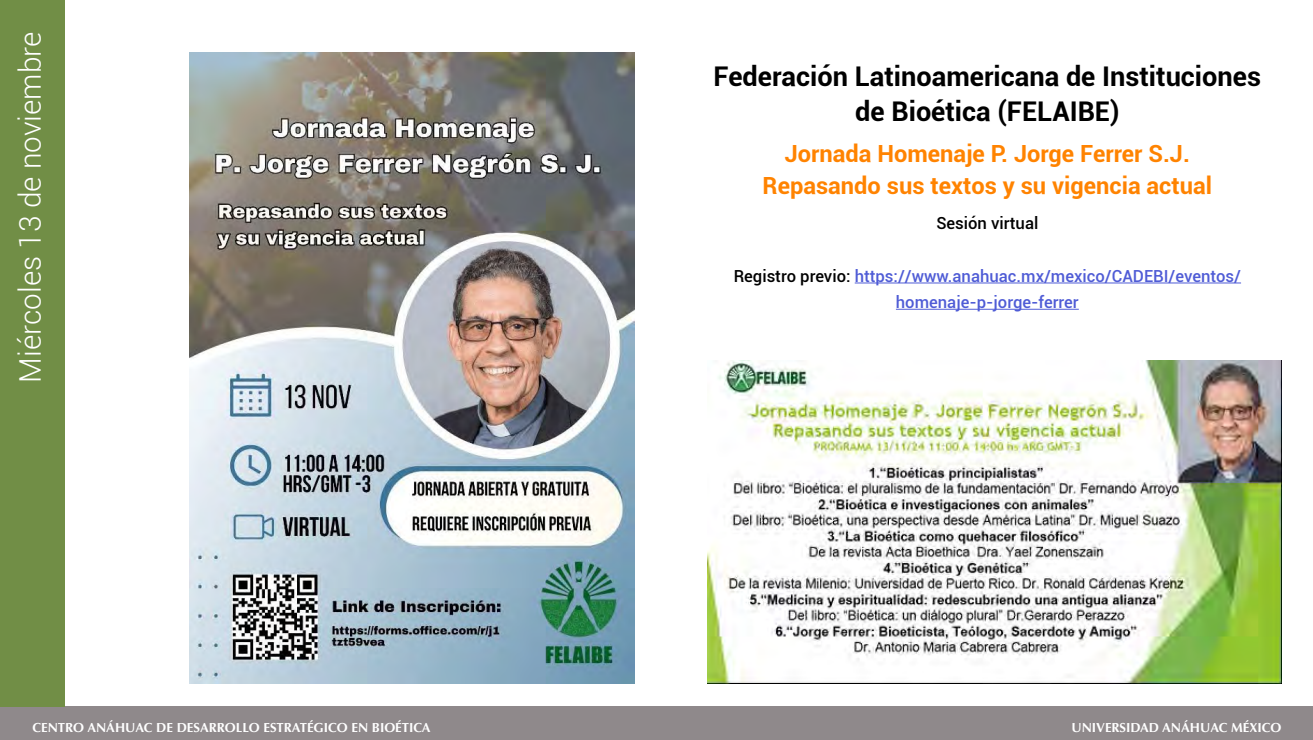
<style>
.page{position:relative;width:1313px;height:740px;background:#fff}
.page>*{position:absolute;margin:0;border:0;box-sizing:border-box;transform-origin:0 0}
.t1{font:300 29.75px "Roboto";color:#fff}
.t2{font:700 27.12px/35px "Roboto";color:#000;text-align:center}
.t3{font:700 23.62px/32.4px "Roboto";color:#ff8300;text-align:center}
.t4{font:500 16.62px/26.2px "Roboto";color:#4f5cd6;text-align:center}
.t5{font:500 16.62px "Roboto";color:#000}
.t6{font:700 13.12px "Optima";color:#fff}
.s1{color:#000}
</style>
<div class="page">
<div style="left:0;top:706px;width:1312px;height:33px;background:#8f898b"></div>
<div style="left:0;top:0;width:65px;height:706px;background:#718e46"></div>
<img style="left:189px;top:53px;width:445px;height:630px">
<hr style="left:854px;top:282px;width:387px;height:1px;background:#4f5cd6">
<hr style="left:896px;top:309px;width:182px;height:1px;background:#4f5cd6">
<img style="left:707px;top:360px;width:574px;height:323px">
<h1 class="t1" style="left:10px;top:382px;width:352px;rotate:-90deg">Miércoles 13 de noviembre</h1>
<h2 class="t2" style="left:713px;top:57px;width:549px">Federación Latinoamericana de Instituciones de Bioética (FELAIBE)</h2>
<h3 class="t3" style="left:762px;top:136px;width:451px">Jornada Homenaje P. Jorge Ferrer S.J.<br>Repasando sus textos y su vigencia actual</h3>
<p class="t5" style="left:936px;top:211px;width:104px">Sesión virtual</p>
<p class="t4" style="left:733px;top:262px;width:509px"><span class="s1">Registro previo:</span> https://www.anahuac.mx/mexico/CADEBI/eventos/ homenaje-p-jorge-ferrer</p>
<p class="t6" style="left:32px;top:719px;width:399px">CENTRO ANÁHUAC DE DESARROLLO ESTRATÉGICO EN BIOÉTICA</p>
<p class="t6" style="left:1071px;top:719px;width:211px">UNIVERSIDAD ANÁHUAC MÉXICO</p>
</div>
